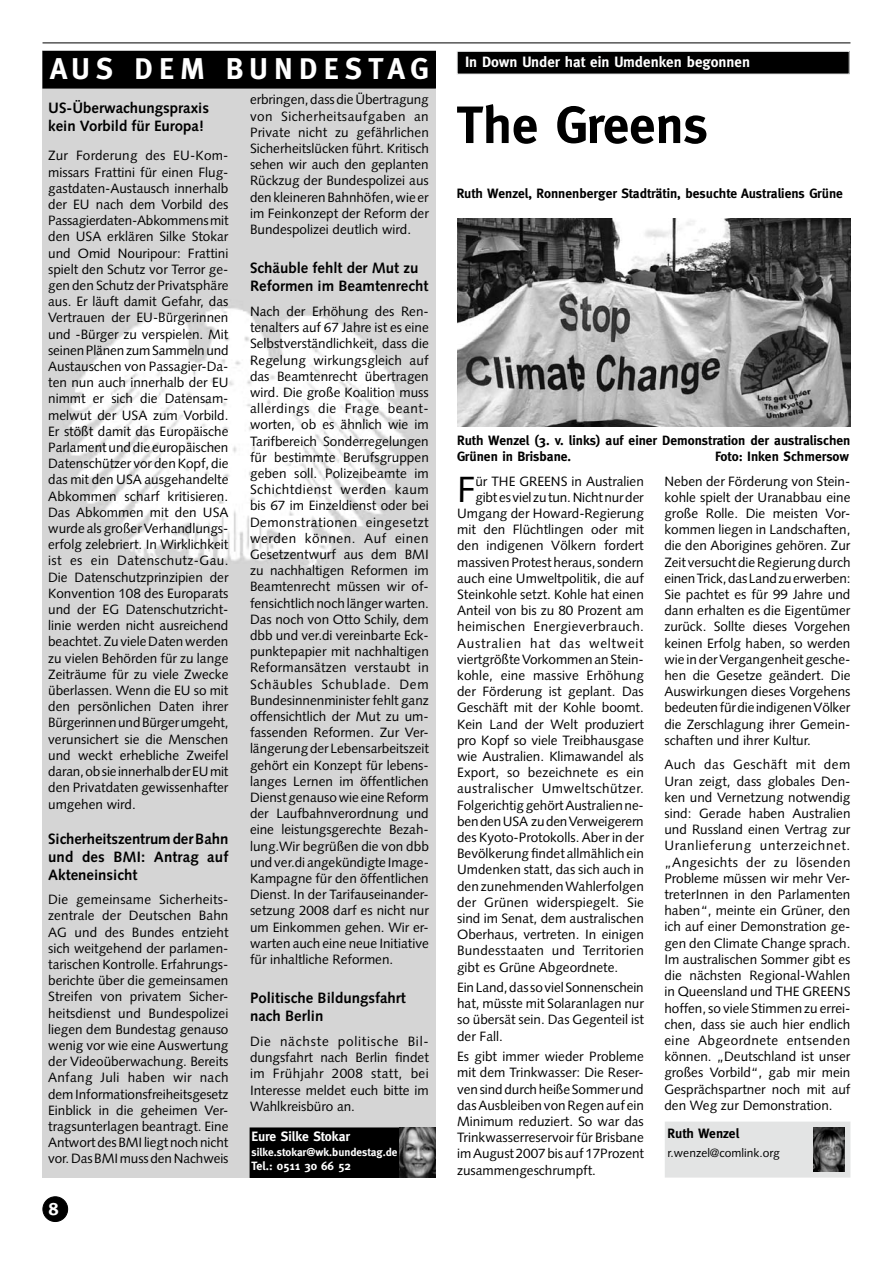
<style>
.page{position:relative;width:893px;height:1263px;background:#fff}
.page>*{position:absolute;margin:0;border:0;box-sizing:border-box;transform-origin:0 0}
.t1{font:700 52.5px "Meta";color:#000}
.t2{font:36.45px "Syntax";color:#000}
.t3{font:700 30px "Meta";letter-spacing:.21em;color:#fff}
.t4{font:700 15px/18px "Syntax";color:#000}
.t5{font:700 15px "Meta";color:#fff}
.t6{font:13.5px/16.2px "Syntax";color:#000;text-align:justify}
.t7{font:700 13.5px/16.2px "Meta";color:#000}
.t8{font:13.5px "Syntax";letter-spacing:.03em;color:#000}
.t9{font:13.5px "Syntax";letter-spacing:.055em;color:#000}
.t10{font:700 13.5px "Meta";color:#fff}
.t11{font:12px "Syntax";color:#000}
.t12{font:700 12px "Meta";color:#fff}
.t13{font:700 11.25px "Meta";color:#fff}
.s1{color:#000}
</style>
<div class="page">
<hr style="left:43px;top:43px;width:807px;height:1px;background:#000">
<div style="left:43px;top:1197px;width:25px;height:24px;background:#000;border-radius:50%"></div>
<div style="left:43px;top:1196px;width:25px;height:26px;border:1px solid #000;border-radius:50%"></div>
<img style="left:42px;top:51px;width:394px;height:1127px">
<div style="left:43px;top:51px;width:392px;height:37px;background:#000"></div>
<div style="left:250px;top:1128px;width:185px;height:49px;background:#000"></div>
<div style="left:250px;top:1127px;width:186px;height:51px;border:1px solid #000"></div>
<img style="left:400px;top:1128px;width:36px;height:50px">
<div style="left:457px;top:51px;width:392px;height:23px;background:#000"></div>
<div style="left:457px;top:51px;width:393px;height:23px;border:1px solid #e3e4e4"></div>
<img style="left:457px;top:218px;width:393px;height:209px">
<div style="left:665px;top:1122px;width:185px;height:55px;background:#e3e4e4"></div>
<div style="left:665px;top:1121px;width:185px;height:56px;border:2px solid #e3e4e4"></div>
<img style="left:813px;top:1128px;width:32px;height:43px">
<h3 class="t3" style="left:50px;top:51px;width:380px">AUS<span class="s1">I</span>DEM<span class="s1">I</span>BUNDESTAG</h3>
<p class="t4" style="left:48px;top:99px;width:162px">US-Überwachungspraxis kein Vorbild für Europa!</p>
<p class="t6" style="left:48px;top:148px;width:182px">Zur Forderung des EU-Kom&shy;missars Frattini für einen Flug&shy;gastdaten-Austausch innerhalb der EU nach dem Vorbild des Passagierdaten-Abkommens mit den USA erklären Silke Stokar und Omid Nouripour: Frattini spielt den Schutz vor Terror ge&shy;gen den Schutz der Privatsphäre aus. Er läuft damit Gefahr, das Vertrauen der EU-Bürgerinnen und -Bürger zu verspielen. Mit seinen Plänen zum Sammeln und Austauschen von Passagier-Da&shy;ten nun auch innerhalb der EU nimmt er sich die Datensam&shy;melwut der USA zum Vorbild.<br>Er stößt damit das Europäische Parlament und die europäischen Datenschützer vor den Kopf, die das mit den USA ausgehandelte Abkommen scharf kritisieren.<br>Das Abkommen mit den USA wurde als großer Verhandlungs&shy;erfolg zelebriert. In Wirklichkeit ist es ein Datenschutz-Gau.<br>Die Datenschutzprinzipien der Konvention 108 des Europarats und der EG Datenschutzricht&shy;linie werden nicht ausreichend beachtet. Zu viele Daten werden zu vielen Behörden für zu lange Zeiträume für zu viele Zwecke überlassen. Wenn die EU so mit den persönlichen Daten ihrer Bürgerinnen und Bürger umgeht, verunsichert sie die Menschen und weckt erhebliche Zweifel daran, ob sie innerhalb der EU mit den Privatdaten gewissenhafter umgehen wird.</p>
<p class="t4" style="left:48px;top:829px;width:182px;text-align:justify">Sicherheitszentrum der Bahn und des BMI: Antrag auf Akteneinsicht</p>
<p class="t6" style="left:48px;top:891px;width:182px">Die gemeinsame Sicherheits&shy;zentrale der Deutschen Bahn AG und des Bundes entzieht sich weitgehend der parlamen&shy;tarischen Kontrolle. Erfahrungs&shy;berichte über die gemeinsamen Streifen von privatem Sicher&shy;heitsdienst und Bundespolizei liegen dem Bundestag genauso wenig vor wie eine Auswertung der Videoüberwachung. Bereits Anfang Juli haben wir nach dem Informationsfreiheitsgesetz Einblick in die geheimen Ver&shy;tragsunterlagen beantragt. Eine Antwort des BMI liegt noch nicht vor. Das BMI muss den Nachweis</p>
<p class="t6" style="left:250px;top:92px;width:180px">erbringen, dass die Übertragung von Sicherheitsaufgaben an Private nicht zu gefährlichen Sicherheitslücken führt. Kritisch sehen wir auch den geplanten Rückzug der Bundespolizei aus den kleineren Bahnhöfen, wie er im Feinkonzept der Reform der Bundespolizei deutlich wird.</p>
<p class="t4" style="left:250px;top:259px;width:180px">Schäuble fehlt der Mut zu<br>Reformen im Beamtenrecht</p>
<p class="t6" style="left:250px;top:303px;width:180px">Nach der Erhöhung des Ren&shy;tenalters auf 67 Jahre ist es eine Selbstverständlichkeit, dass die Regelung wirkungsgleich auf das Beamtenrecht übertragen wird. Die große Koalition muss allerdings die Frage beant&shy;worten, ob es ähnlich wie im Tarifbereich Sonderregelungen für bestimmte Berufsgruppen geben soll. Polizeibeamte im Schichtdienst werden kaum bis 67 im Einzeldienst oder bei Demonstrationen eingesetzt werden können. Auf einen Gesetzentwurf aus dem BMI zu nachhaltigen Reformen im Beamtenrecht müssen wir of&shy;fensichtlich noch länger warten.<br>Das noch von Otto Schily, dem dbb und ver.di vereinbarte Eck&shy;punktepapier mit nachhaltigen Reformansätzen verstaubt in Schäubles Schublade. Dem Bundesinnenminister fehlt ganz offensichtlich der Mut zu um&shy;fassenden Reformen. Zur Ver&shy;längerung der Lebensarbeitszeit gehört ein Konzept für lebens&shy;langes Lernen im öffentlichen Dienst genauso wie eine Reform der Laufbahnverordnung und eine leistungsgerechte Bezah&shy;lung.Wir begrüßen die von dbb und ver.di angekündigte Image-Kampagne für den öffentlichen Dienst. In der Tarifauseinander&shy;setzung 2008 darf es nicht nur um Einkommen gehen. Wir er&shy;warten auch eine neue Initiative für inhaltliche Reformen.</p>
<p class="t4" style="left:250px;top:989px;width:157px">Politische Bildungsfahrt nach Berlin</p>
<p class="t6" style="left:250px;top:1033px;width:180px">Die nächste politische Bil&shy;dungsfahrt nach Berlin findet im Frühjahr 2008 statt, bei Interesse meldet euch bitte im Wahlkreisbüro an.</p>
<p class="t10" style="left:252px;top:1129px;width:100px">Eure Silke Stokar</p>
<p class="t13" style="left:252px;top:1145px;width:148px">silke.stokar@wk.bundestag.de</p>
<p class="t12" style="left:252px;top:1159px;width:38px">Tel.: 0511</p>
<p class="t12" style="left:304px;top:1159px;width:48px">30 66 52</p>
<p class="t5" style="left:465px;top:53px;width:286px">In Down Under hat ein Umdenken begonnen</p>
<h1 class="t1" style="left:457px;top:94px;width:253px">The Greens</h1>
<p class="t7" style="left:457px;top:185px;width:388px">Ruth Wenzel, Ronnenberger Stadträtin, besuchte Australiens Grüne</p>
<p class="t7" style="left:457px;top:432px;width:395px">Ruth Wenzel (3. v. links) auf einer Demonstration der australischen<br>Grünen in Brisbane.</p>
<p class="t7" style="left:715px;top:448px;width:135px">Foto: Inken Schmersow</p>
<h2 class="t2" style="left:457px;top:468px;width:20px">F</h2>
<p class="t6" style="left:475px;top:473px;width:170px">ür THE GREENS in Australien</p>
<p class="t6" style="left:475px;top:489px;width:170px">gibt es viel zu tun. Nicht nur der</p>
<p class="t6" style="left:457px;top:505px;width:188px">Umgang der Howard-Regierung</p>
<p class="t6" style="left:457px;top:521px;width:188px">mit den Flüchtlingen oder mit</p>
<p class="t6" style="left:457px;top:538px;width:188px">den indigenen Völkern fordert</p>
<p class="t6" style="left:457px;top:554px;width:188px">massiven Protest heraus, sondern</p>
<p class="t6" style="left:457px;top:570px;width:188px">auch eine Umweltpolitik, die auf</p>
<p class="t6" style="left:457px;top:586px;width:188px">Steinkohle setzt. Kohle hat einen</p>
<p class="t6" style="left:457px;top:602px;width:188px">Anteil von bis zu 80 Prozent am</p>
<p class="t8" style="left:457px;top:619px;width:188px">heimischen Energieverbrauch.</p>
<p class="t9" style="left:457px;top:635px;width:188px">Australien hat das weltweit</p>
<p class="t6" style="left:457px;top:651px;width:188px">viertgrößte Vorkommen an Stein-</p>
<p class="t6" style="left:457px;top:667px;width:188px">kohle, eine massive Erhöhung</p>
<p class="t6" style="left:457px;top:683px;width:188px">der Förderung ist geplant. Das</p>
<p class="t6" style="left:457px;top:700px;width:188px">Geschäft mit der Kohle boomt.</p>
<p class="t6" style="left:457px;top:716px;width:188px">Kein Land der Welt produziert</p>
<p class="t6" style="left:457px;top:732px;width:188px">pro Kopf so viele Treibhausgase</p>
<p class="t6" style="left:457px;top:748px;width:188px">wie Australien. Klimawandel als</p>
<p class="t6" style="left:457px;top:764px;width:188px">Export, so bezeichnete es ein</p>
<p class="t8" style="left:457px;top:781px;width:188px">australischer Umweltschützer.</p>
<p class="t6" style="left:457px;top:797px;width:188px">Folgerichtig gehört Australien ne-</p>
<p class="t6" style="left:457px;top:813px;width:188px">ben den USA zu den Verweigerern</p>
<p class="t6" style="left:457px;top:829px;width:188px">des Kyoto-Protokolls. Aber in der</p>
<p class="t6" style="left:457px;top:845px;width:188px">Bevölkerung findet allmählich ein</p>
<p class="t6" style="left:457px;top:862px;width:188px">Umdenken statt, das sich auch in</p>
<p class="t6" style="left:457px;top:878px;width:188px">den zunehmenden Wahlerfolgen</p>
<p class="t6" style="left:457px;top:894px;width:188px">der Grünen widerspiegelt. Sie</p>
<p class="t6" style="left:457px;top:910px;width:188px">sind im Senat, dem australischen</p>
<p class="t6" style="left:457px;top:926px;width:188px">Oberhaus, vertreten. In einigen</p>
<p class="t6" style="left:457px;top:943px;width:188px">Bundesstaaten und Territorien</p>
<p class="t6" style="left:457px;top:959px;width:163px">gibt es Grüne Abgeordnete.</p>
<p class="t6" style="left:457px;top:979px;width:188px">Ein Land, das so viel Sonnenschein hat, müsste mit Solaranlagen nur so übersät sein. Das Gegenteil ist der Fall.</p>
<p class="t6" style="left:457px;top:1048px;width:188px">Es gibt immer wieder Probleme mit dem Trinkwasser: Die Reser&shy;ven sind durch heiße Sommer und das Ausbleiben von Regen auf ein Minimum reduziert. So war das Trinkwasserreservoir für Brisbane im August 2007 bis auf 17Prozent zusammengeschrumpft.</p>
<p class="t6" style="left:664px;top:473px;width:188px">Neben der Förderung von Stein&shy;kohle spielt der Uranabbau eine große Rolle. Die meisten Vor&shy;kommen liegen in Landschaften, die den Aborigines gehören. Zur Zeit versucht die Regierung durch einen Trick, das Land zu erwerben:<br>Sie pachtet es für 99 Jahre und dann erhalten es die Eigentümer zurück. Sollte dieses Vorgehen keinen Erfolg haben, so werden wie in der Vergangenheit gesche&shy;hen die Gesetze geändert. Die Auswirkungen dieses Vorgehens bedeuten für die indigenen Völker die Zerschlagung ihrer Gemein&shy;schaften und ihrer Kultur.</p>
<p class="t6" style="left:664px;top:757px;width:188px">Auch das Geschäft mit dem Uran zeigt, dass globales Den&shy;ken und Vernetzung notwendig sind: Gerade haben Australien und Russland einen Vertrag zur Uranlieferung unterzeichnet. „Angesichts der zu lösenden Probleme müssen wir mehr Ver&shy;treterInnen in den Parlamenten haben“, meinte ein Grüner, den ich auf einer Demonstration ge&shy;gen den Climate Change sprach.<br>Im australischen Sommer gibt es die nächsten Regional-Wahlen in Queensland und THE GREENS hoffen, so viele Stimmen zu errei&shy;chen, dass sie auch hier endlich eine Abgeordnete entsenden können. „Deutschland ist unser großes Vorbild“, gab mir mein Gesprächspartner noch mit auf den Weg zur Demonstration.</p>
<p class="t7" style="left:668px;top:1125px;width:73px">Ruth Wenzel</p>
<p class="t11" style="left:668px;top:1146px;width:114px">r.wenzel@comlink.org</p>
</div>
